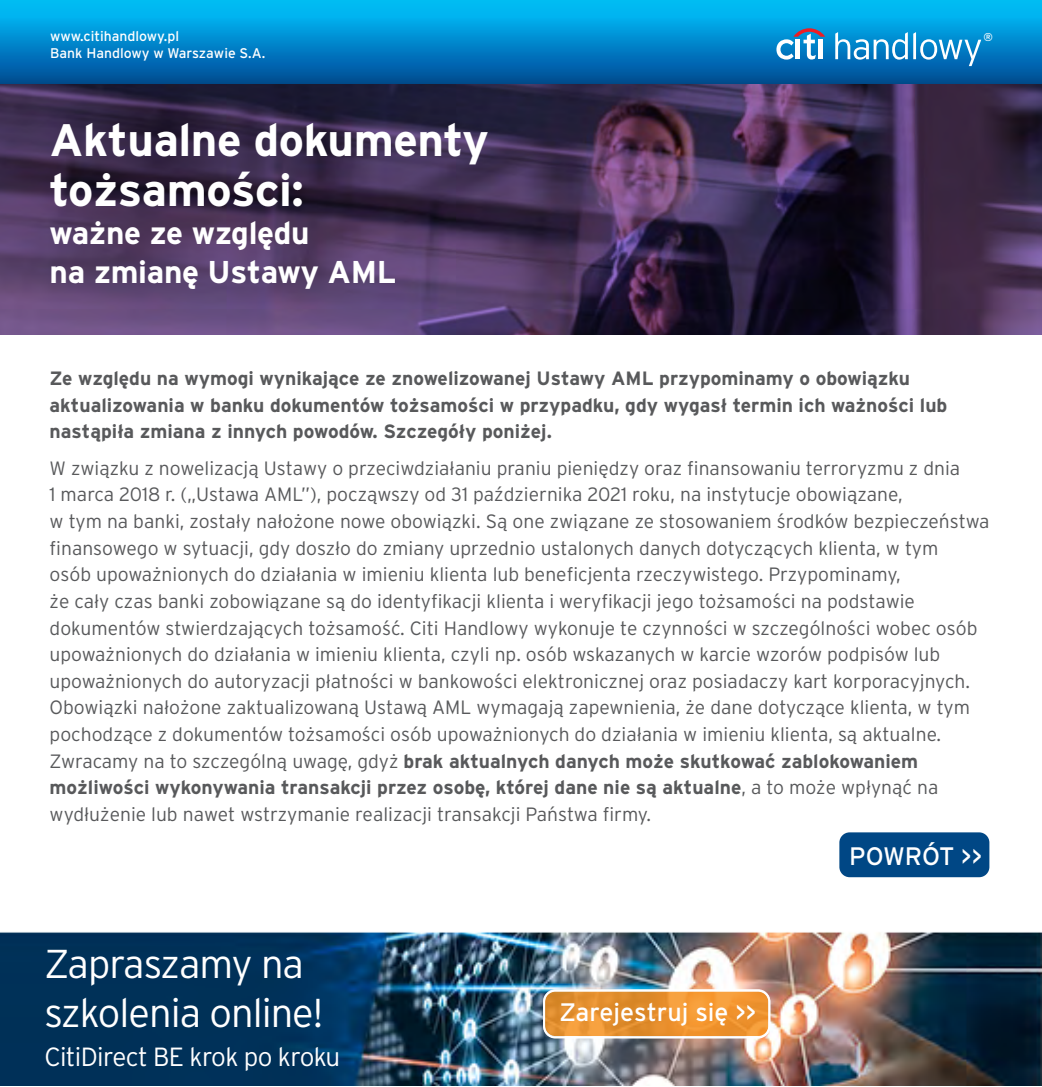
<style>
.page{position:relative;width:1042px;height:1087px;background:#fff}
.page>*{position:absolute;margin:0;border:0;box-sizing:border-box;transform-origin:0 0}
.main_txt{font:700 45.5px/49px "Interstate Pl";letter-spacing:-.01em;color:#fff}
.main_txt-2{font:300 40.25px/49px "Interstate Pl";letter-spacing:-.025em;color:#fff}
.main_txt-3{font:700 31.5px/38.5px "Interstate Pl";letter-spacing:-.01em;color:#fff}
.main_txt-4{font:300 26.25px "Interstate Pl";letter-spacing:-.025em;color:#fff}
.main_txt-5{font:25.2px "Interstate Pl";color:#fff}
.main_txt-6{font:300 19.25px/26.6px "Interstate Pl";color:#58595b}
.main_txt-7{font:700 19.25px/26.6px "Interstate Pl";color:#58595b}
.t1{font:14px/17.5px "Interstate Pl";color:#fff}
.t2{font:11.38px "Interstate Pl";color:#fff}
.s1{font-weight:700}
</style>
<div class="page">
<img style="left:0;top:83px;width:1042px;height:252px">
<img style="left:0;top:932px;width:1042px;height:153px">
<svg style="left:544px;top:990px;width:225px;height:46px;background:#ea9330"></svg>
<div style="left:543px;top:989px;width:227px;height:48px;border:2px solid #fff;border-radius:11px"></div>
<div style="left:543px;top:989px;width:227px;height:49px;border:2px solid #fff;border-radius:11px"></div>
<div style="left:838px;top:831px;width:152px;height:47px;background:#004785;border-radius:11px"></div>
<div style="left:837px;top:830px;width:154px;height:49px;border:2px solid #fff;border-radius:11px"></div>
<div style="left:0;top:0;width:1042px;height:83px;background:linear-gradient(to bottom,#00c7ff,#004c98)"></div>
<svg style="left:835px;top:32px;width:146px;height:34px;background:#3899d1"></svg>
<svg style="left:776px;top:28px;width:49px;height:32px"></svg>
<hr style="left:819px;top:40px;width:4px;height:19px;background:#fff">
<p class="t1" style="left:50px;top:27px;width:217px">www.citihandlowy.pl<br>Bank Handlowy w Warszawie S.A.</p>
<p class="t2" style="left:983px;top:30px;width:11px">®</p>
<p class="main_txt" style="left:50px;top:116px;width:441px">Aktualne dokumenty tożsamości:</p>
<p class="main_txt-3" style="left:50px;top:213px;width:348px">ważne ze względu<br>na zmianę Ustawy AML</p>
<p class="main_txt-7" style="left:50px;top:365px;width:899px">Ze względu na wymogi wynikające ze znowelizowanej Ustawy AML przypominamy o obowiązku aktualizowania w banku dokumentów tożsamości w przypadku, gdy wygasł termin ich ważności lub nastąpiła zmiana z innych powodów. Szczegóły poniżej.</p>
<p class="main_txt-6" style="left:50px;top:454px;width:941px">W związku z nowelizacją Ustawy o przeciwdziałaniu praniu pieniędzy oraz finansowaniu terroryzmu z dnia<br>1 marca 2018 r. („Ustawa AML”), począwszy od 31 października 2021 roku, na instytucje obowiązane,<br>w tym na banki, zostały nałożone nowe obowiązki. Są one związane ze stosowaniem środków bezpieczeństwa finansowego w sytuacji, gdy doszło do zmiany uprzednio ustalonych danych dotyczących klienta, w tym<br>osób upoważnionych do działania w imieniu klienta lub beneficjenta rzeczywistego. Przypominamy,<br>że cały czas banki zobowiązane są do identyfikacji klienta i weryfikacji jego tożsamości na podstawie dokumentów stwierdzających tożsamość. Citi Handlowy wykonuje te czynności w szczególności wobec osób upoważnionych do działania w imieniu klienta, czyli np. osób wskazanych w karcie wzorów podpisów lub upoważnionych do autoryzacji płatności w bankowości elektronicznej oraz posiadaczy kart korporacyjnych.<br>Obowiązki nałożone zaktualizowaną Ustawą AML wymagają zapewnienia, że dane dotyczące klienta, w tym pochodzące z dokumentów tożsamości osób upoważnionych do działania w imieniu klienta, są aktualne.<br>Zwracamy na to szczególną uwagę, gdyż <span class="s1">brak aktualnych danych może skutkować zablokowaniem możliwości wykonywania transakcji przez osobę, której dane nie są aktualne</span>, a to może wpłynąć na wydłużenie lub nawet wstrzymanie realizacji transakcji Państwa firmy.</p>
<p class="main_txt-2" style="left:44px;top:939px;width:280px">Zapraszamy na szkolenia online!</p>
<p class="main_txt-4" style="left:44px;top:1042px;width:297px">CitiDirect BE krok po kroku</p>
<p class="main_txt-5" style="left:559px;top:997px;width:198px">Zarejestruj się &gt;&gt;</p>
<p class="main_txt-5" style="left:849px;top:842px;width:134px">POWRÓT &gt;&gt;</p>
</div>
